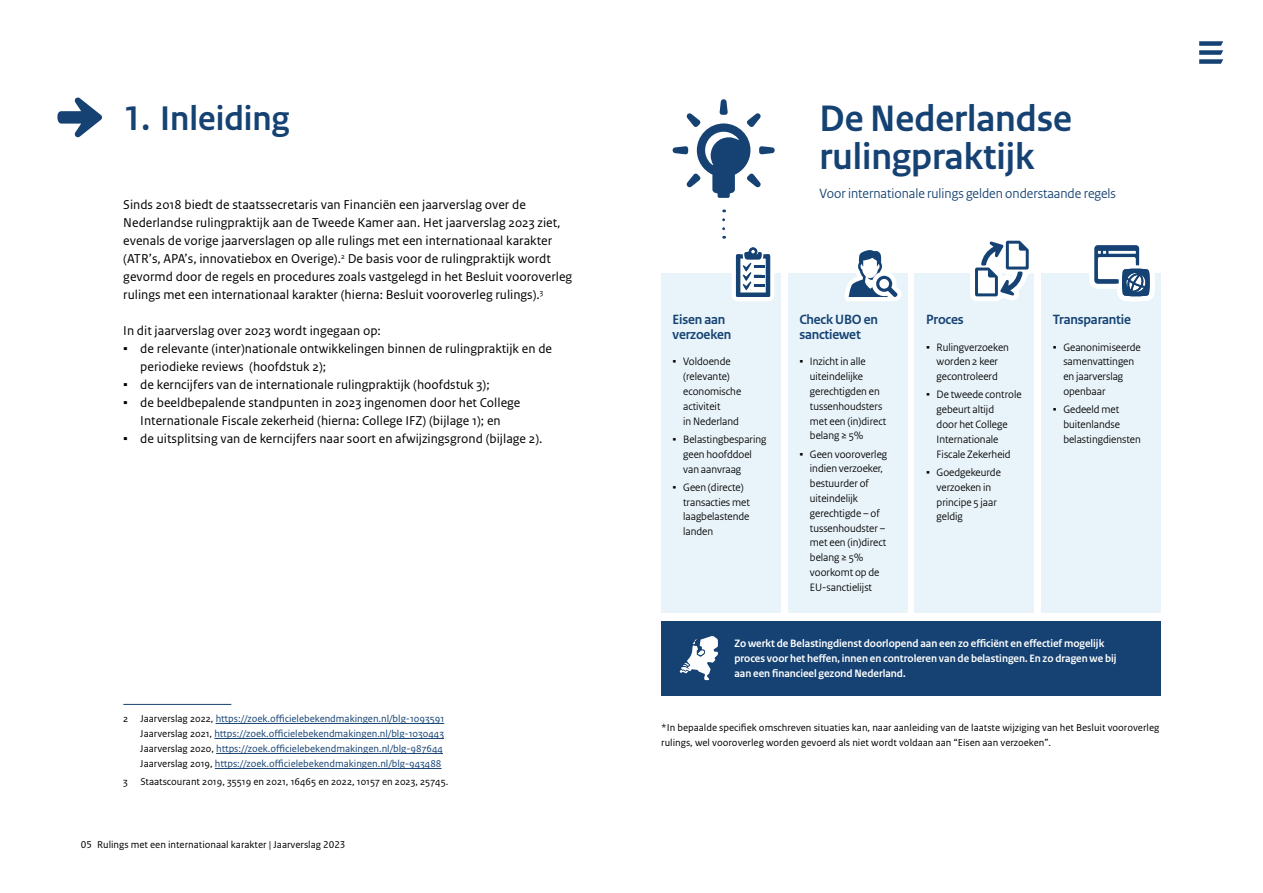
<style>
.page{position:relative;width:1263px;height:893px;background:#fff}
.page>*{position:absolute;margin:0;border:0;box-sizing:border-box;transform-origin:0 0}
.H3_Grote_kop_van_afbeelding{font:700 38.7px/37.3px "Rijksoverheid Sans Heading";color:#154273}
.H2_Kop_Nummering{font:700 36px "Rijksoverheid Sans Heading";color:#154273}
.H4_Kopje_in_afbeelding{font:700 14.1px/14.9px "Rijksoverheid Sans Heading";letter-spacing:-.01em;color:#154273}
.P_Subkop_afbeelding{font:14.1px "Rijksoverheid Sans Heading";color:#154273}
.P_Platte_tekst_P_wit_na{font:13.5px/18px "Rijksoverheid Sans Text";color:#000}
.P_Platte_tekst_geen_wit{font:13.5px "Rijksoverheid Sans Text";color:#000}
.t1{font:11.25px/14.9px "Rijksoverheid Sans Heading";color:#000}
.P_Platte_tekst_kader_afb{font:700 11.25px/14.9px "Rijksoverheid Sans Heading";color:#fff}
.AUTO_Voetnoot{font:10.5px/15px "Rijksoverheid Sans Text";color:#154273;text-align:justify}
.P_Onderschrift{font:10.5px/15px "Rijksoverheid Sans Text";color:#000}
.AUTO_Voetnoot-2{font:10.5px "Rijksoverheid Sans Text";color:#000}
.s1{font-family:"Impact"}
.s2{color:#000}
</style>
<div class="page">
<svg style="left:57px;top:97px;width:45px;height:40px"></svg>
<hr style="left:123px;top:704px;width:108px;height:1px;background:#154273">
<hr style="left:216px;top:723px;width:228px;height:1px;background:#154273">
<hr style="left:214px;top:738px;width:230px;height:1px;background:#154273">
<hr style="left:216px;top:753px;width:227px;height:1px;background:#154273">
<hr style="left:215px;top:768px;width:227px;height:1px;background:#154273">
<svg style="left:673px;top:99px;width:102px;height:99px"></svg>
<svg style="left:722px;top:220px;width:3px;height:19px"></svg>
<div style="left:661px;top:273px;width:120px;height:339px;background:#e9f4fa"></div>
<svg style="left:732px;top:247px;width:42px;height:54px"></svg>
<div style="left:788px;top:273px;width:119px;height:339px;background:#e9f4fa"></div>
<svg style="left:844px;top:250px;width:58px;height:51px"></svg>
<div style="left:915px;top:273px;width:119px;height:339px;background:#e9f4fa"></div>
<svg style="left:970px;top:240px;width:60px;height:61px"></svg>
<div style="left:1041px;top:273px;width:120px;height:339px;background:#e9f4fa"></div>
<svg style="left:1089px;top:245px;width:66px;height:57px"></svg>
<div style="left:661px;top:621px;width:500px;height:74px;background:#154273"></div>
<svg style="left:680px;top:636px;width:38px;height:44px"></svg>
<svg style="left:1199px;top:41px;width:24px;height:23px"></svg>
<h2 class="H2_Kop_Nummering" style="left:123px;top:98px;width:168px">1. Inleiding</h2>
<p class="P_Platte_tekst_P_wit_na" style="left:123px;top:196px;width:450px">Sinds 2018 biedt de staatssecretaris van Financiën een jaarverslag over de Nederlandse rulingpraktijk aan de Tweede Kamer aan. Het jaarverslag 2023 ziet, evenals de vorige jaarverslagen op alle rulings met een internationaal karakter (ATR’s, APA’s, innovatiebox en Overige).<sup>2</sup> De basis voor de rulingpraktijk wordt gevormd door de regels en procedures zoals vastgelegd in het Besluit vooroverleg rulings met een internationaal karakter (hierna: Besluit vooroverleg rulings).<sup>3</sup></p>
<p class="P_Platte_tekst_geen_wit" style="left:123px;top:323px;width:259px">In dit jaarverslag over 2023 wordt ingegaan op:</p>
<p class="P_Platte_tekst_P_wit_na" style="left:140px;top:340px;width:413px;text-indent:-17px"><span class="s1">▪</span> de relevante (inter)nationale ontwikkelingen binnen de rulingpraktijk en de periodieke reviews (hoofdstuk 2);</p>
<p class="P_Platte_tekst_P_wit_na" style="left:123px;top:376px;width:368px"><span class="s1">▪</span> de kerncijfers van de internationale rulingpraktijk (hoofdstuk 3);</p>
<p class="P_Platte_tekst_P_wit_na" style="left:123px;top:394px;width:399px;text-align:center"><span class="s1">▪</span> de beeldbepalende standpunten in 2023 ingenomen door het College<br>Internationale Fiscale zekerheid (hierna: College IFZ) (bijlage 1); en</p>
<p class="P_Platte_tekst_P_wit_na" style="left:123px;top:430px;width:421px"><span class="s1">▪</span> de uitsplitsing van de kerncijfers naar soort en afwijzingsgrond (bijlage 2).</p>
<p class="AUTO_Voetnoot" style="left:140px;top:712px;width:305px;text-indent:-17px"><span class="s2">2 Jaarverslag 2022,</span> https://zoek.officielebekendmakingen.nl/blg-1093591<br><span class="s2">Jaarverslag 2021,</span> https://zoek.officielebekendmakingen.nl/blg-1030443<br><span class="s2">Jaarverslag 2020,</span> https://zoek.officielebekendmakingen.nl/blg-987644<br><span class="s2">Jaarverslag 2019,</span> https://zoek.officielebekendmakingen.nl/blg-943488</p>
<p class="AUTO_Voetnoot-2" style="left:123px;top:776px;width:326px">3 Staatscourant 2019, 35519 en 2021, 16465 en 2022, 10157 en 2023, 25745.</p>
<p class="P_Onderschrift" style="left:81px;top:837px;width:266px">05 Rulings met een internationaal karakter | Jaarverslag 2023</p>
<h3 class="H3_Grote_kop_van_afbeelding" style="left:819px;top:101px;width:254px">De Nederlandse rulingpraktijk</h3>
<p class="P_Subkop_afbeelding" style="left:819px;top:185px;width:298px">Voor internationale rulings gelden onderstaande regels</p>
<h4 class="H4_Kopje_in_afbeelding" style="left:673px;top:312px;width:60px">Eisen aan verzoeken</h4>
<p class="t1" style="left:683px;top:354px;width:60px;text-indent:-11px"><span class="s1">▪</span> Voldoende (relevante) economische activiteit<br>in Nederland</p>
<p class="t1" style="left:683px;top:432px;width:85px;text-indent:-11px"><span class="s1">▪</span> Belastingbesparing geen hoofddoel van aanvraag</p>
<p class="t1" style="left:683px;top:480px;width:68px;text-indent:-11px"><span class="s1">▪</span> Geen (directe) transacties met laagbelastende landen</p>
<h4 class="H4_Kopje_in_afbeelding" style="left:799px;top:312px;width:80px">Check UBO en sanctiewet</h4>
<p class="t1" style="left:810px;top:354px;width:78px;text-indent:-11px"><span class="s1">▪</span> Inzicht in alle uiteindelijke gerechtigden en tussenhoudsters met een (in)direct belang ≥ 5%</p>
<p class="t1" style="left:810px;top:447px;width:79px;text-indent:-11px"><span class="s1">▪</span> Geen vooroverleg indien verzoeker, bestuurder of uiteindelijk gerechtigde – of tussenhoudster – met een (in)direct belang ≥ 5% voorkomt op de<br>EU-sanctielijst</p>
<h4 class="H4_Kopje_in_afbeelding" style="left:926px;top:312px;width:39px">Proces</h4>
<p class="t1" style="left:926px;top:340px;width:84px;text-align:center"><span class="s1">▪</span> Rulingverzoeken worden 2 keer gecontroleerd</p>
<p class="t1" style="left:937px;top:388px;width:86px;text-indent:-11px"><span class="s1">▪</span> De tweede controle gebeurt altijd<br>door het College<br>Internationale<br>Fiscale Zekerheid</p>
<p class="t1" style="left:937px;top:465px;width:66px;text-indent:-11px"><span class="s1">▪</span> Goedgekeurde verzoeken in principe 5 jaar geldig</p>
<h4 class="H4_Kopje_in_afbeelding" style="left:1053px;top:312px;width:80px">Transparantie</h4>
<p class="t1" style="left:1063px;top:340px;width:79px;text-indent:-11px"><span class="s1">▪</span> Geanonimiseerde samenvattingen en jaarverslag openbaar</p>
<p class="t1" style="left:1063px;top:402px;width:79px;text-indent:-11px"><span class="s1">▪</span> Gedeeld met buitenlandse belastingdiensten</p>
<p class="P_Platte_tekst_kader_afb" style="left:734px;top:636px;width:384px">Zo werkt de Belastingdienst doorlopend aan een zo efficiënt en effectief mogelijk proces voor het heffen, innen en controleren van de belastingen. En zo dragen we bij aan een financieel gezond Nederland.</p>
<p class="P_Onderschrift" style="left:661px;top:721px;width:499px">*In bepaalde specifiek omschreven situaties kan, naar aanleiding van de laatste wijziging van het Besluit vooroverleg rulings, wel vooroverleg worden gevoerd als niet wordt voldaan aan “Eisen aan verzoeken”.</p>
</div>
